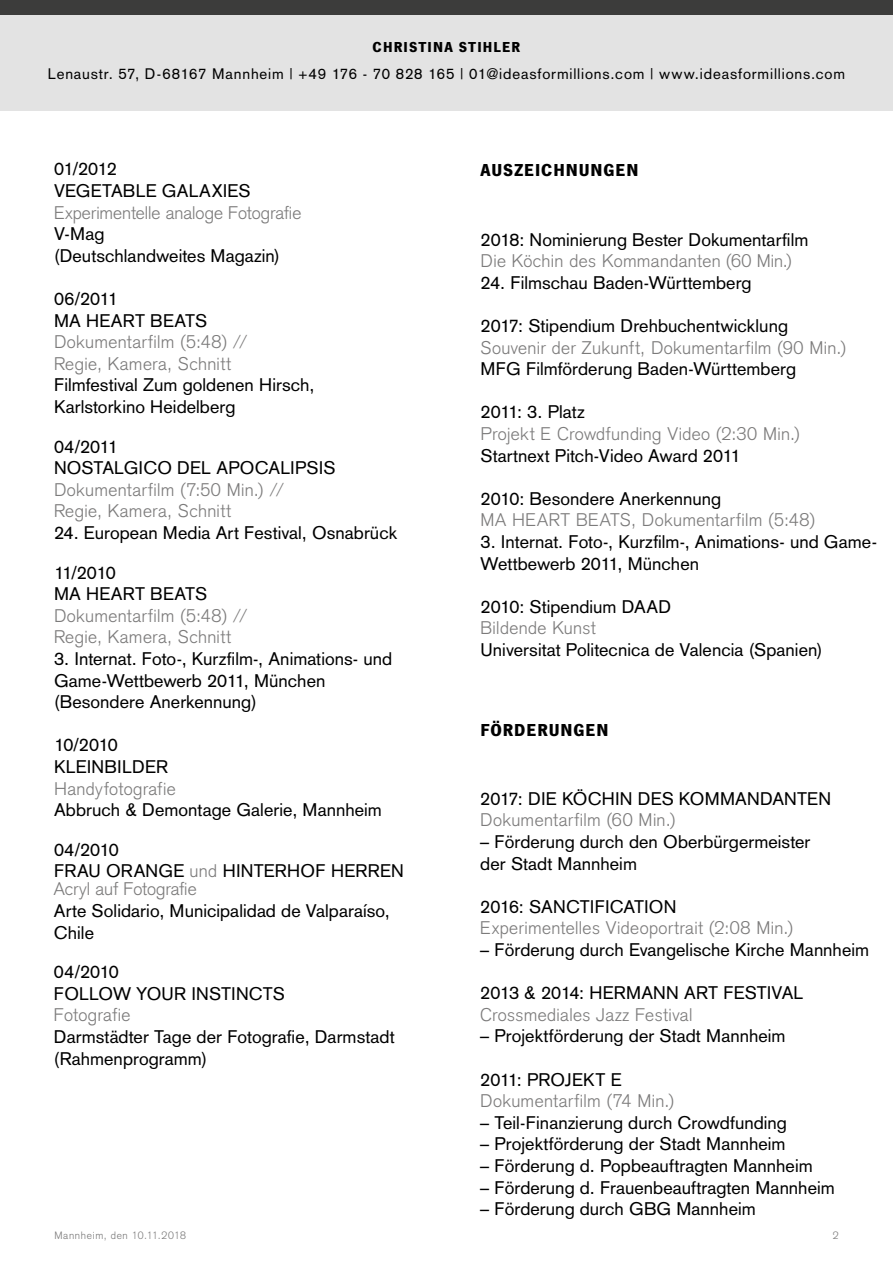
<style>
.page{position:relative;width:893px;height:1263px;background:#fff}
.page>*{position:absolute;margin:0;border:0;box-sizing:border-box;transform-origin:0 0}
.t1{font:18px/21.6px "Akzidenz Grotesk";letter-spacing:.005em;color:#000}
.t2{font:300 18px/21.6px "Akzidenz Grotesk";letter-spacing:.02em;color:#7c7b7b}
.t3{font:300 18px "Akzidenz Grotesk";color:#7c7b7b}
.t4{font:700 18px "News Got T";letter-spacing:.05em;color:#000}
.t5{font:15px "Akzidenz Grotesk";letter-spacing:.055em;color:#000}
.t6{font:700 15px "News Got T";letter-spacing:.075em;color:#000}
.t7{font:300 10.5px "Akzidenz Grotesk";letter-spacing:.065em;color:#7c7b7b}
.s1{font-weight:300;color:#7c7b7b}
</style>
<div class="page">
<div style="left:0;top:13px;width:893px;height:98px;background:#e3e3e3"></div>
<div style="left:0;top:0;width:893px;height:15px;background:#3c3c3b"></div>
<p class="t6" style="left:373px;top:39px;width:149px">CHRISTINA STIHLER</p>
<p class="t5" style="left:48px;top:65px;width:799px">Lenaustr. 57, D-68167 Mannheim | +49 176 - 70 828 165 | 01@ideasformillions.com | www.ideasformillions.com</p>
<p class="t1" style="left:54px;top:158px;width:198px">01/2012<br>VEGETABLE GALAXIES</p>
<p class="t3" style="left:54px;top:202px;width:249px">Experimentelle analoge Fotografie</p>
<p class="t1" style="left:54px;top:223px;width:227px">V-Mag<br>(Deutschlandweites Magazin)</p>
<p class="t1" style="left:54px;top:288px;width:155px">06/2011<br>MA HEART BEATS</p>
<p class="t2" style="left:54px;top:331px;width:195px">Dokumentarfilm (5:48) //<br>Regie, Kamera, Schnitt</p>
<p class="t1" style="left:54px;top:374px;width:262px">Filmfestival Zum goldenen Hirsch,<br>Karlstorkino Heidelberg</p>
<p class="t1" style="left:54px;top:435px;width:283px">04/2011<br>NOSTALGICO DEL APOCALIPSIS</p>
<p class="t2" style="left:54px;top:479px;width:232px">Dokumentarfilm (7:50 Min.) //<br>Regie, Kamera, Schnitt</p>
<p class="t1" style="left:54px;top:522px;width:345px">24. European Media Art Festival, Osnabrück</p>
<p class="t1" style="left:54px;top:561px;width:155px">11/2010<br>MA HEART BEATS</p>
<p class="t2" style="left:54px;top:605px;width:195px">Dokumentarfilm (5:48) //<br>Regie, Kamera, Schnitt</p>
<p class="t1" style="left:54px;top:648px;width:340px">3. Internat. Foto-, Kurzfilm-, Animations- und<br>Game-Wettbewerb 2011, München (Besondere Anerkennung)</p>
<p class="t1" style="left:54px;top:734px;width:116px">10/2010<br>KLEINBILDER</p>
<p class="t2" style="left:54px;top:778px;width:123px">Handyfotografie</p>
<p class="t1" style="left:54px;top:790px;width:329px;line-height:39.6px">Abbruch &amp; Demontage Galerie, Mannheim<br>04/2010</p>
<p class="t1" style="left:54px;top:862px;width:351px;line-height:18px">FRAU ORANGE <span class="s1">und</span> HINTERHOF HERREN<br><span class="s1">Acryl auf Fotografie</span></p>
<p class="t1" style="left:54px;top:900px;width:337px">Arte Solidario, Municipalidad de Valparaíso,<br>Chile</p>
<p class="t1" style="left:54px;top:961px;width:232px">04/2010<br>FOLLOW YOUR INSTINCTS</p>
<p class="t2" style="left:54px;top:1004px;width:78px">Fotografie</p>
<p class="t1" style="left:54px;top:1026px;width:342px">Darmstädter Tage der Fotografie, Darmstadt (Rahmenprogramm)</p>
<p class="t4" style="left:480px;top:159px;width:159px">AUSZEICHNUNGEN</p>
<p class="t1" style="left:480px;top:228px;width:329px">2018: Nominierung Bester Dokumentarfilm</p>
<p class="t2" style="left:480px;top:250px;width:313px">Die Köchin des Kommandanten (60 Min.)</p>
<p class="t1" style="left:480px;top:272px;width:273px">24. Filmschau Baden-Württemberg</p>
<p class="t1" style="left:480px;top:315px;width:309px">2017: Stipendium Drehbuchentwicklung</p>
<p class="t2" style="left:480px;top:337px;width:367px">Souvenir der Zukunft, Dokumentarfilm (90 Min.)</p>
<p class="t1" style="left:480px;top:358px;width:317px">MFG Filmförderung Baden-Württemberg</p>
<p class="t1" style="left:480px;top:401px;width:106px">2011: 3. Platz</p>
<p class="t2" style="left:480px;top:423px;width:321px">Projekt E Crowdfunding Video (2:30 Min.)</p>
<p class="t1" style="left:480px;top:444px;width:262px">Startnext Pitch-Video Award 2011</p>
<p class="t1" style="left:480px;top:488px;width:242px">2010: Besondere Anerkennung</p>
<p class="t2" style="left:480px;top:509px;width:336px">MA HEART BEATS, Dokumentarfilm (5:48)</p>
<p class="t1" style="left:480px;top:531px;width:398px">3. Internat. Foto-, Kurzfilm-, Animations- und Game-<br>Wettbewerb 2011, München</p>
<p class="t1" style="left:480px;top:596px;width:192px">2010: Stipendium DAAD</p>
<p class="t2" style="left:480px;top:617px;width:117px">Bildende Kunst</p>
<p class="t1" style="left:480px;top:639px;width:343px">Universitat Politecnica de Valencia (Spanien)</p>
<p class="t4" style="left:480px;top:719px;width:130px">FÖRDERUNGEN</p>
<p class="t1" style="left:480px;top:788px;width:352px">2017: DIE KÖCHIN DES KOMMANDANTEN</p>
<p class="t2" style="left:480px;top:809px;width:197px">Dokumentarfilm (60 Min.)</p>
<p class="t1" style="left:480px;top:831px;width:332px">– Förderung durch den Oberbürgermeister der Stadt Mannheim</p>
<p class="t1" style="left:480px;top:896px;width:198px">2016: SANCTIFICATION</p>
<p class="t2" style="left:480px;top:917px;width:314px">Experimentelles Videoportrait (2:08 Min.)</p>
<p class="t1" style="left:480px;top:939px;width:390px">– Förderung durch Evangelische Kirche Mannheim</p>
<p class="t1" style="left:480px;top:982px;width:325px">2013 &amp; 2014: HERMANN ART FESTIVAL</p>
<p class="t2" style="left:480px;top:1004px;width:214px">Crossmediales Jazz Festival</p>
<p class="t1" style="left:480px;top:1025px;width:307px">– Projektförderung der Stadt Mannheim</p>
<p class="t1" style="left:480px;top:1068px;width:143px">2011: PROJEKT E</p>
<p class="t2" style="left:480px;top:1090px;width:195px">Dokumentarfilm (74 Min.)</p>
<p class="t1" style="left:480px;top:1112px;width:308px">– Teil-Finanzierung durch Crowdfunding</p>
<p class="t1" style="left:480px;top:1133px;width:307px">– Projektförderung der Stadt Mannheim</p>
<p class="t1" style="left:480px;top:1155px;width:334px">– Förderung d. Popbeauftragten Mannheim</p>
<p class="t1" style="left:480px;top:1176px;width:356px">– Förderung d. Frauenbeauftragten Mannheim</p>
<p class="t1" style="left:480px;top:1198px;width:277px">– Förderung durch GBG Mannheim</p>
<p class="t7" style="left:54px;top:1229px;width:133px">Mannheim, den 10.11.2018</p>
<p class="t7" style="left:833px;top:1229px;width:7px">2</p>
</div>
